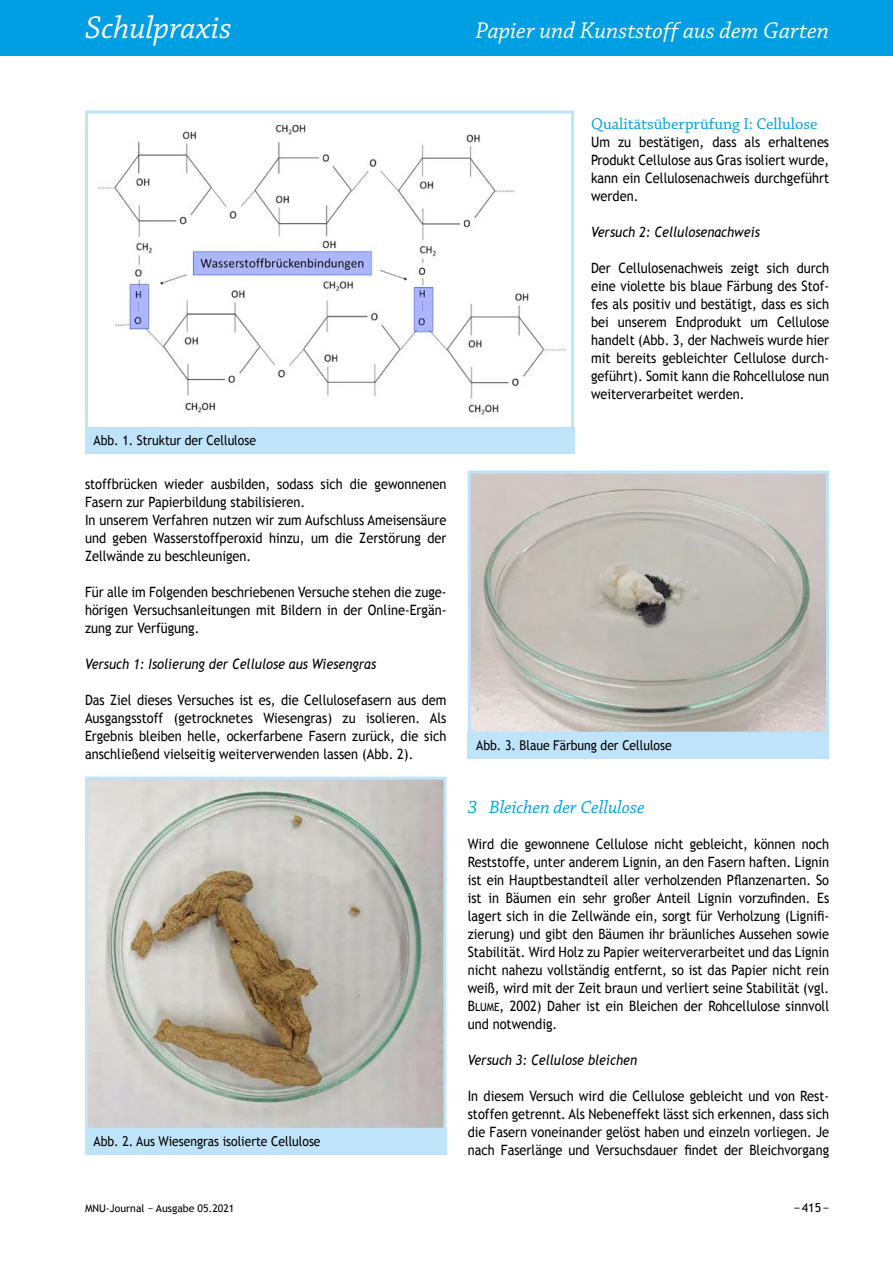
<style>
.page{position:relative;width:893px;height:1263px;background:#fff}
.page>*{position:absolute;margin:0;border:0;box-sizing:border-box;transform-origin:0 0}
.t1{font:italic 33px "Chaparral Pro";color:#fff}
.t2{font:italic 24px "Chaparral Pro";color:#fff}
.t3{font:italic 18.75px "Chaparral Pro";color:#009fe3}
.t4{font:16.5px "Chaparral Pro";color:#009fe3}
.t5{font:14.25px/18px "Trebuchet MS";color:#000;text-align:justify;scale:.9 1}
.t6{font:italic 14.25px "Trebuchet MS";color:#000;scale:.9 1}
.t7{font:13.5px "Trebuchet MS";color:#000;scale:.9 1}
.t8{font:12.3px "Trebuchet MS";color:#000}
.t9{font:10.5px "Trebuchet MS";color:#000}
.s1{font-family:"Trebuchet MS SC800"}
.s2{font-family:"Trebuchet MS SC800";font-size:11.4px}
</style>
<div class="page">
<div style="left:0;top:0;width:893px;height:55px;background:#009fe3"></div>
<div style="left:85px;top:1128px;width:361px;height:27px;background:#bfe3f9"></div>
<img style="left:89px;top:781px;width:353px;height:346px">
<div style="left:85px;top:777px;width:361px;height:354px;border:3px solid #bfe3f9"></div>
<div style="left:468px;top:732px;width:361px;height:27px;background:#bfe3f9"></div>
<img style="left:472px;top:475px;width:353px;height:256px">
<div style="left:468px;top:471px;width:361px;height:264px;border:3px solid #bfe3f9"></div>
<div style="left:85px;top:427px;width:489px;height:27px;background:#bfe3f9"></div>
<img style="left:97px;top:124px;width:469px;height:292px">
<div style="left:85px;top:111px;width:489px;height:319px;border:3px solid #bfe3f9"></div>
<h1 class="t1" style="left:85px;top:10px;width:148px">Schulpraxis</h1>
<h2 class="t2" style="left:476px;top:18px;width:355px">Papier und Kunststoff aus dem Garten</h2>
<p class="t7" style="left:94px;top:433px;width:182px">Abb. 1. Struktur der Cellulose</p>
<p class="t5" style="left:85px;top:475px;width:403px;text-align:left">stoffbrücken wieder ausbilden, sodass sich die gewonnenen Fasern zur Papierbildung stabilisieren.<br>In unserem Verfahren nutzen wir zum Aufschluss Ameisensäure und geben Wasserstoffperoxid hinzu, um die Zerstörung der Zellwände zu beschleunigen.</p>
<p class="t5" style="left:85px;top:583px;width:403px">Für alle im Folgenden beschriebenen Versuche stehen die zuge&shy;hörigen Versuchsanleitungen mit Bildern in der Online-Ergän&shy;zung zur Verfügung.</p>
<p class="t6" style="left:85px;top:655px;width:325px">Versuch 1: Isolierung der Cellulose aus Wiesengras</p>
<p class="t5" style="left:85px;top:691px;width:403px">Das Ziel dieses Versuches ist es, die Cellulosefasern aus dem Ausgangsstoff (getrocknetes Wiesengras) zu isolieren. Als Ergebnis bleiben helle, ockerfarbene Fasern zurück, die sich anschließend vielseitig weiterverwenden lassen (Abb. 2).</p>
<p class="t7" style="left:94px;top:1133px;width:254px">Abb. 2. Aus Wiesengras isolierte Cellulose</p>
<p class="t4" style="left:591px;top:114px;width:228px">Qualitätsüberprüfung I: Cellulose</p>
<p class="t5" style="left:591px;top:133px;width:266px">Um zu bestätigen, dass als erhaltenes Produkt Cellulose aus Gras isoliert wurde, kann ein Cellulosenachweis durchgeführt werden.</p>
<p class="t6" style="left:591px;top:223px;width:189px">Versuch 2: Cellulosenachweis</p>
<p class="t5" style="left:591px;top:259px;width:266px;text-align:left">Der Cellulosenachweis zeigt sich durch eine violette bis blaue Färbung des Stof&shy;fes als positiv und bestätigt, dass es sich bei unserem Endprodukt um Cellulose handelt (Abb. 3, der Nachweis wurde hier mit bereits gebleichter Cellulose durch&shy;geführt). Somit kann die Rohcellulose nun weiterverarbeitet werden.</p>
<p class="t7" style="left:476px;top:737px;width:219px">Abb. 3. Blaue Färbung der Cellulose</p>
<h3 class="t3" style="left:468px;top:796px;width:178px">3 Bleichen der Cellulose</h3>
<p class="t5" style="left:468px;top:835px;width:403px">Wird die gewonnene Cellulose nicht gebleicht, können noch Reststoffe, unter anderem Lignin, an den Fasern haften. Lignin ist ein Hauptbestandteil aller verholzenden Pflanzenarten. So ist in Bäumen ein sehr großer Anteil Lignin vorzufinden. Es lagert sich in die Zellwände ein, sorgt für Verholzung (Lignifi&shy;zierung) und gibt den Bäumen ihr bräunliches Aussehen sowie Stabilität. Wird Holz zu Papier weiterverarbeitet und das Lignin nicht nahezu vollständig entfernt, so ist das Papier nicht rein weiß, wird mit der Zeit braun und verliert seine Stabilität (vgl.<br><span class="s1">B</span><span class="s2">LUME</span>, 2002) Daher ist ein Bleichen der Rohcellulose sinnvoll und notwendig.</p>
<p class="t6" style="left:468px;top:1051px;width:190px">Versuch 3: Cellulose bleichen</p>
<p class="t5" style="left:468px;top:1087px;width:403px">In diesem Versuch wird die Cellulose gebleicht und von Rest&shy;stoffen getrennt. Als Nebeneffekt lässt sich erkennen, dass sich die Fasern voneinander gelöst haben und einzeln vorliegen. Je nach Faserlänge und Versuchsdauer findet der Bleichvorgang</p>
<p class="t9" style="left:85px;top:1202px;width:151px">MNU-Journal − Ausgabe 05.2021</p>
<p class="t8" style="left:794px;top:1200px;width:37px">−415−</p>
</div>
